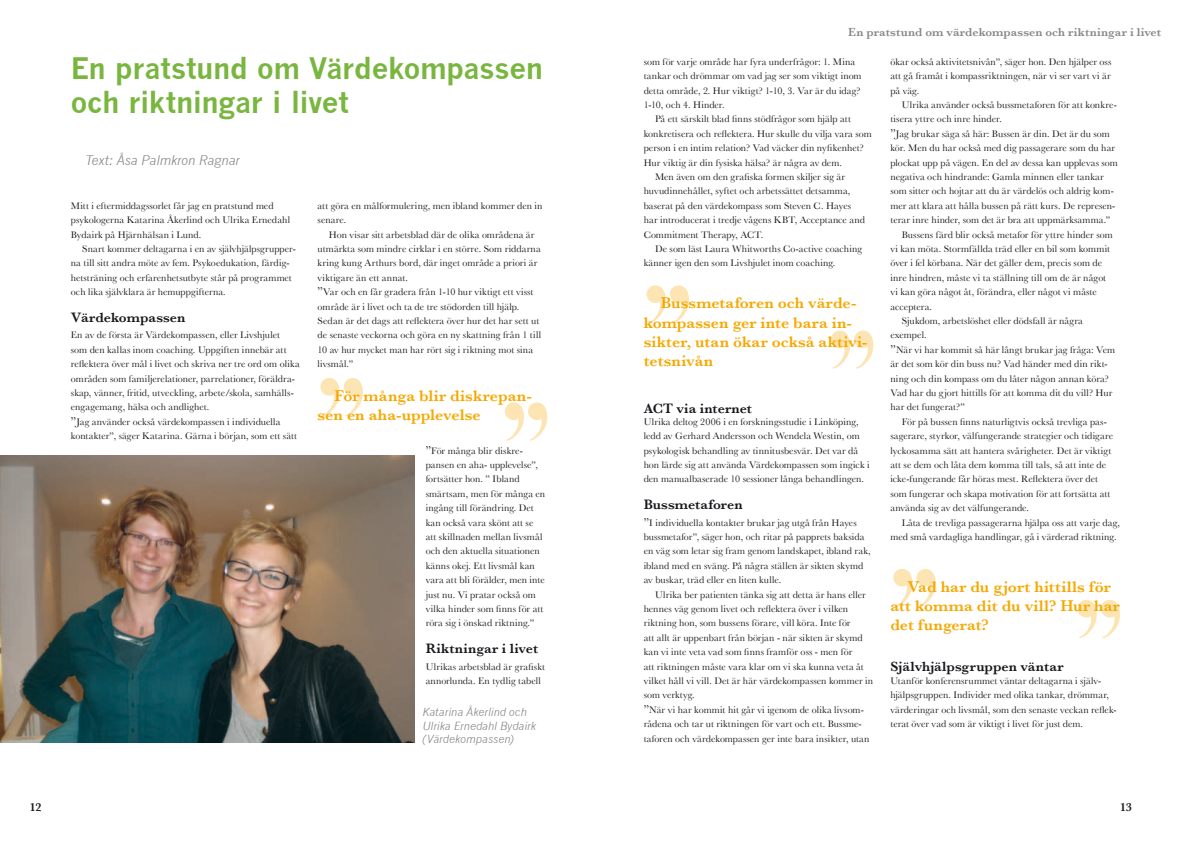
<style>
.page{position:relative;width:1191px;height:842px;background:#fff}
.page>*{position:absolute;margin:0;border:0;box-sizing:border-box;transform-origin:0 0}
.t1{font:700 29px/34.8px "News Gothic";letter-spacing:-.015em;color:#79b63f}
.t2{font:600 16px/19.2px "Baskerville";letter-spacing:.005em;color:#f6a800}
.t3{font:600 14px "Baskerville";letter-spacing:.005em;color:#1a171c}
.t4{font:italic 13px "News Gothic";letter-spacing:-.01em;color:#87888a}
.t5{font:600 12px "Baskerville";letter-spacing:.005em;color:#87888a}
.t6{font:600 12px "Baskerville";color:#1a171c}
.t7{font:italic 11px/13.2px "News Gothic";letter-spacing:-.005em;color:#87888a}
.t8{font:10px/14.4px "Baskerville";letter-spacing:.01em;color:#1a171c}
.s1{font-size:12px}
</style>
<div class="page">
<img style="left:0;top:456px;width:414px;height:287px">
<svg style="left:321px;top:378px;width:42px;height:38px"></svg>
<svg style="left:506px;top:402px;width:41px;height:39px"></svg>
<svg style="left:647px;top:285px;width:42px;height:39px"></svg>
<svg style="left:832px;top:330px;width:41px;height:39px"></svg>
<svg style="left:894px;top:569px;width:42px;height:38px"></svg>
<svg style="left:1078px;top:600px;width:42px;height:38px"></svg>
<h1 class="t1" style="left:71px;top:50px;width:473px">En pratstund om Värdekompassen och riktningar i livet</h1>
<h3 class="t4" style="left:85px;top:153px;width:156px">Text: Åsa Palmkron Ragnar</h3>
<p class="t8" style="left:71px;top:198px;width:221px">Mitt i eftermiddagssorlet får jag en pratstund med psykologerna Katarina Åkerlind och Ulrika Ernedahl<br>Bydairk på Hjärnhälsan i Lund.</p>
<p class="t8" style="left:71px;top:241px;width:227px;text-indent:11px">Snart kommer deltagarna i en av självhjälpsgrupper&shy;na till sitt andra möte av fem. Psykoedukation, färdig&shy;hetsträning och erfarenhetsutbyte står på programmet och lika självklara är hemuppgifterna.</p>
<h3 class="t3" style="left:71px;top:309px;width:116px">Värdekompassen</h3>
<p class="t8" style="left:71px;top:328px;width:230px">En av de första är Värdekompassen, eller Livshjulet<br>som den kallas inom coaching. Uppgiften innebär att reflektera över mål i livet och skriva ner tre ord om olika områden som familjerelationer, parrelationer, föräldra&shy;skap, vänner, fritid, utveckling, arbete/skola, samhälls&shy;engagemang, hälsa och andlighet.<br><span class="s1">”</span>Jag använder också värdekompassen i individuella kontakter”, säger Katarina. Gärna i början, som ett sätt</p>
<p class="t8" style="left:317px;top:198px;width:226px">att göra en målformulering, men ibland kommer den in senare.</p>
<p class="t8" style="left:317px;top:227px;width:225px;text-indent:11px">Hon visar sitt arbetsblad där de olika områdena är utmärkta som mindre cirklar i en större. Som riddarna kring kung Arthurs bord, där inget område a priori är viktigare än ett annat.<br><span class="s1">”</span>Var och en får gradera från 1-10 hur viktigt ett visst område är i livet och ta de tre stödorden till hjälp.<br>Sedan är det dags att reflektera över hur det har sett ut de senaste veckorna och göra en ny skattning från 1 till 10 av hur mycket man har rört sig i riktning mot sina livsmål.”</p>
<h2 class="t2" style="left:317px;top:386px;width:216px;text-indent:17px">För många blir diskrepan&shy;sen en aha-upplevelse</h2>
<p class="t8" style="left:426px;top:443px;width:121px"><span class="s1">”</span>För många blir diskre&shy;pansen en aha- upplevelse”, fortsätter hon. ” Ibland smärtsam, men för många en ingång till förändring. Det kan också vara skönt att se att skillnaden mellan livsmål och den aktuella situationen känns okej. Ett livsmål kan vara att bli förälder, men inte just nu. Vi pratar också om vilka hinder som finns för att röra sig i önskad riktning.”</p>
<h3 class="t3" style="left:426px;top:640px;width:114px">Riktningar i livet</h3>
<p class="t8" style="left:426px;top:659px;width:121px">Ulrikas arbetsblad är grafiskt annorlunda. En tydlig tabell</p>
<p class="t7" style="left:422px;top:706px;width:115px">Katarina Åkerlind och<br>Ulrika Ernedahl Bydairk (Värdekompassen)</p>
<p class="t5" style="left:848px;top:25px;width:314px">En pratstund om värdekompassen och riktningar i livet</p>
<p class="t8" style="left:643px;top:54px;width:219px">som för varje område har fyra underfrågor: 1. Mina tankar och drömmar om vad jag ser som viktigt inom detta område, 2. Hur viktigt? 1-10, 3. Var är du idag?<br>1-10, och 4. Hinder.</p>
<p class="t8" style="left:655px;top:112px;width:197px">På ett särskilt blad finns stödfrågor som hjälp att</p>
<p class="t8" style="left:643px;top:126px;width:230px">konkretisera och reflektera. Hur skulle du vilja vara som</p>
<p class="t8" style="left:643px;top:141px;width:222px">person i en intim relation? Vad väcker din nyfikenhet?</p>
<p class="t8" style="left:643px;top:155px;width:200px">Hur viktig är din fysiska hälsa? är några av dem.</p>
<p class="t8" style="left:655px;top:169px;width:192px">Men även om den grafiska formen skiljer sig är</p>
<p class="t8" style="left:643px;top:184px;width:208px">huvudinnehållet, syftet och arbetssättet detsamma,</p>
<p class="t8" style="left:643px;top:198px;width:209px">baserat på den värdekompass som Steven C. Hayes</p>
<p class="t8" style="left:643px;top:213px;width:223px">har introducerat i tredje vågens KBT, Acceptance and</p>
<p class="t8" style="left:643px;top:227px;width:121px">Commitment Therapy, ACT.</p>
<p class="t8" style="left:655px;top:241px;width:209px">De som läst Laura Whitworths Co-active coaching</p>
<p class="t8" style="left:643px;top:256px;width:193px">känner igen den som Livshjulet inom coaching.</p>
<h2 class="t2" style="left:643px;top:293px;width:225px;text-indent:17px">Bussmetaforen och värde&shy;kompassen ger inte bara in&shy;sikter, utan ökar också aktivi&shy;tetsnivån</h2>
<h3 class="t3" style="left:643px;top:400px;width:110px">ACT via internet</h3>
<p class="t8" style="left:643px;top:414px;width:227px">Ulrika deltog 2006 i en forskningsstudie i Linköping, ledd av Gerhard Andersson och Wendela Westin, om psykologisk behandling av tinnitusbesvär. Det var då hon lärde sig att använda Värdekompassen som ingick i den manualbaserade 10 sessioner långa behandlingen.</p>
<h3 class="t3" style="left:643px;top:496px;width:101px">Bussmetaforen</h3>
<p class="t8" style="left:643px;top:515px;width:228px"><span class="s1">”</span>I individuella kontakter brukar jag utgå från Hayes bussmetafor”, säger hon, och ritar på papprets baksida en väg som letar sig fram genom landskapet, ibland rak, ibland med en sväng. På några ställen är sikten skymd av buskar, träd eller en liten kulle.</p>
<p class="t8" style="left:643px;top:587px;width:231px;text-indent:11px">Ulrika ber patienten tänka sig att detta är hans eller hennes väg genom livet och reflektera över i vilken riktning hon, som bussens förare, vill köra. Inte för<br>att allt är uppenbart från början - när sikten är skymd kan vi inte veta vad som finns framför oss - men för<br>att riktningen måste vara klar om vi ska kunna veta åt vilket håll vi vill. Det är här värdekompassen kommer in som verktyg.<br><span class="s1">”</span>När vi har kommit hit går vi igenom de olika livsom&shy;rådena och tar ut riktningen för vart och ett. Bussme&shy;taforen och värdekompassen ger inte bara insikter, utan</p>
<p class="t8" style="left:890px;top:54px;width:222px;text-align:justify">ökar också aktivitetsnivån”, säger hon. Den hjälper oss att gå framåt i kompassriktningen, när vi ser vart vi är på väg.</p>
<p class="t8" style="left:901px;top:97px;width:217px">Ulrika använder också bussmetaforen för att konkre-</p>
<p class="t8" style="left:890px;top:112px;width:113px">tisera yttre och inre hinder.</p>
<p class="t8" style="left:890px;top:126px;width:221px"><span class="s1">”</span>Jag brukar säga så här: Bussen är din. Det är du som</p>
<p class="t8" style="left:890px;top:141px;width:226px">kör. Men du har också med dig passagerare som du har</p>
<p class="t8" style="left:890px;top:155px;width:229px">plockat upp på vägen. En del av dessa kan upplevas som</p>
<p class="t8" style="left:890px;top:169px;width:215px">negativa och hindrande: Gamla minnen eller tankar</p>
<p class="t8" style="left:890px;top:184px;width:225px">som sitter och hojtar att du är värdelös och aldrig kom-</p>
<p class="t8" style="left:890px;top:198px;width:226px">mer att klara att hålla bussen på rätt kurs. De represen-</p>
<p class="t8" style="left:890px;top:213px;width:221px">terar inre hinder, som det är bra att uppmärksamma.”</p>
<p class="t8" style="left:901px;top:227px;width:212px">Bussens färd blir också metafor för yttre hinder som</p>
<p class="t8" style="left:890px;top:241px;width:221px">vi kan möta. Stormfällda träd eller en bil som kommit</p>
<p class="t8" style="left:890px;top:256px;width:213px">över i fel körbana. När det gäller dem, precis som de</p>
<p class="t8" style="left:890px;top:270px;width:217px">inre hindren, måste vi ta ställning till om de är något</p>
<p class="t8" style="left:890px;top:285px;width:208px">vi kan göra något åt, förändra, eller något vi måste</p>
<p class="t8" style="left:890px;top:299px;width:43px">acceptera.</p>
<p class="t8" style="left:901px;top:313px;width:183px">Sjukdom, arbetslöshet eller dödsfall är några</p>
<p class="t8" style="left:890px;top:328px;width:38px">exempel.</p>
<p class="t8" style="left:890px;top:342px;width:226px"><span class="s1">”</span>När vi har kommit så här långt brukar jag fråga: Vem</p>
<p class="t8" style="left:890px;top:357px;width:219px">är det som kör din buss nu? Vad händer med din rikt-</p>
<p class="t8" style="left:890px;top:371px;width:220px">ning och din kompass om du låter någon annan köra?</p>
<p class="t8" style="left:890px;top:385px;width:223px">Vad har du gjort hittills för att komma dit du vill? Hur</p>
<p class="t8" style="left:890px;top:400px;width:76px">har det fungerat?”</p>
<p class="t8" style="left:901px;top:414px;width:207px">För på bussen finns naturligtvis också trevliga pas-</p>
<p class="t8" style="left:890px;top:429px;width:224px">sagerare, styrkor, välfungerande strategier och tidigare</p>
<p class="t8" style="left:890px;top:443px;width:222px">lyckosamma sätt att hantera svårigheter. Det är viktigt</p>
<p class="t8" style="left:890px;top:457px;width:217px">att se dem och låta dem komma till tals, så att inte de</p>
<p class="t8" style="left:890px;top:472px;width:209px">icke-fungerande får höras mest. Reflektera över det</p>
<p class="t8" style="left:890px;top:486px;width:221px">som fungerar och skapa motivation för att fortsätta att</p>
<p class="t8" style="left:890px;top:501px;width:140px">använda sig av det välfungerande.</p>
<p class="t8" style="left:901px;top:515px;width:220px">Låta de trevliga passagerarna hjälpa oss att varje dag,</p>
<p class="t8" style="left:890px;top:529px;width:228px">med små vardagliga handlingar, gå i värderad riktning.</p>
<h2 class="t2" style="left:890px;top:577px;width:231px;text-indent:17px">Vad har du gjort hittills för att komma dit du vill? Hur har det fungerat?</h2>
<h3 class="t3" style="left:890px;top:659px;width:175px">Självhjälpsgruppen väntar</h3>
<p class="t8" style="left:890px;top:673px;width:228px">Utanför konferensrummet väntar deltagarna i själv&shy;hjälpsgruppen. Individer med olika tankar, drömmar, värderingar och livsmål, som den senaste veckan reflek&shy;terat över vad som är viktigt i livet för just dem.</p>
<p class="t6" style="left:30px;top:800px;width:13px">12</p>
<p class="t6" style="left:1120px;top:800px;width:13px">13</p>
</div>
